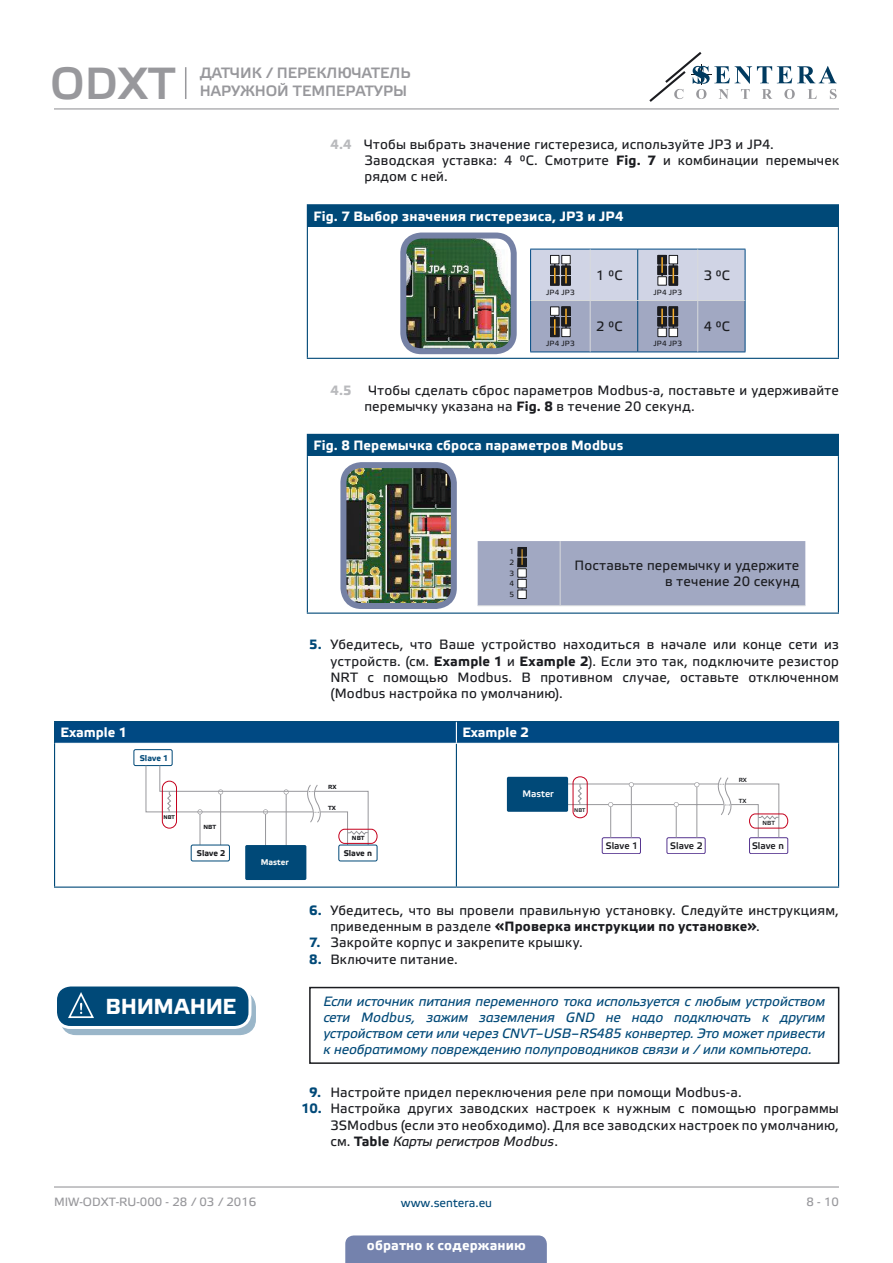
<style>
.page{position:relative;width:893px;height:1263px;background:#fff}
.page>*{position:absolute;margin:0;border:0;box-sizing:border-box;transform-origin:0 0}
.t1{font:45px "Etelka Medium Pro";color:#98989c}
.t2{font:700 21.75px "Etelka Text Pro";letter-spacing:-.02em;color:#fff}
.t3{font:15px "Etelka Medium Pro";color:#98989c}
.t4{font:13.5px/16.2px "Etelka Text Pro";letter-spacing:.015em;color:#1b1c20}
.t5{font:italic 13.5px/16.2px "Etelka Text Pro";letter-spacing:-.005em;color:#004978;text-align:justify}
.t6{font:700 13.5px "Etelka Text Pro";letter-spacing:.01em;color:#fff}
.t7{font:700 13.5px "Etelka Text Pro";color:#b9babd}
.t8{font:12px "Etelka Text Pro";color:#98989c}
.t9{font:12px "Etelka Text Pro";color:#004978}
.t10{font:9.45px "Etelka Medium Pro";color:#1b1c20}
.t11{font:9.45px "Etelka Medium Pro";color:#fff}
.t12{font:700 8.25px "Etelka Text Pro";color:#1b1c20}
.t13{font:700 8.25px "Etelka Text Pro";color:#004978}
.t14{font:700 8.25px "Etelka Text Pro";color:#f7f8f8}
.t15{font:7.5px/10.6px "Etelka Text Pro";letter-spacing:.015em;color:#1b1c20;text-align:justify}
.t16{font:700 6px "Etelka Text Pro";color:#1b1c20}
.t17{font:6px "Etelka Medium Pro";color:#1b1c20}
.t18{font:700 5.4px "Etelka Text Pro";color:#1b1c20}
.t19{font:5.4px "Etelka Medium Pro";color:#1b1c20}
.s1{font-weight:700;color:#b9babd}
.s2{font-weight:700}
.s3{font-weight:700;color:#004978}
.s4{font-style:italic}
</style>
<div class="page">
<hr style="left:54px;top:108px;width:785px;height:1px;background:#98989c">
<hr style="left:54px;top:1186px;width:785px;height:1px;background:#98989c">
<svg style="left:649px;top:52px;width:188px;height:50px"></svg>
<div style="left:345px;top:1235px;width:202px;height:28px;background:#7482ad"></div>
<div style="left:307px;top:205px;width:531px;height:22px;background:#004978"></div>
<hr style="left:307px;top:204px;width:532px;height:1px;background:#004978">
<svg style="left:838px;top:205px;width:1px;height:22px"></svg>
<hr style="left:307px;top:227px;width:1px;height:131px;background:#004978">
<hr style="left:838px;top:227px;width:1px;height:131px;background:#004978">
<hr style="left:307px;top:358px;width:532px;height:1px;background:#004978">
<img style="left:407px;top:240px;width:103px;height:107px">
<div style="left:400px;top:233px;width:117px;height:121px;border:6px solid #7581a5;border-radius:18px"></div>
<hr style="left:530px;top:249px;width:1px;height:51px;background:#004983">
<hr style="left:745px;top:249px;width:1px;height:51px;background:#004983">
<hr style="left:530px;top:300px;width:1px;height:52px;background:#004983">
<hr style="left:745px;top:300px;width:1px;height:52px;background:#004983">
<hr style="left:530px;top:352px;width:60px;height:1px;background:#004983">
<hr style="left:590px;top:352px;width:48px;height:1px;background:#004983">
<hr style="left:638px;top:352px;width:60px;height:1px;background:#004983">
<hr style="left:698px;top:352px;width:47px;height:1px;background:#004983">
<svg style="left:531px;top:249px;width:214px;height:103px;background:#abb1c4"></svg>
<div style="left:307px;top:434px;width:531px;height:22px;background:#004978"></div>
<hr style="left:307px;top:434px;width:532px;height:1px;background:#004978">
<svg style="left:838px;top:435px;width:1px;height:21px"></svg>
<hr style="left:307px;top:456px;width:1px;height:156px;background:#004978">
<hr style="left:838px;top:456px;width:1px;height:156px;background:#004978">
<hr style="left:307px;top:612px;width:532px;height:2px;background:#004978">
<img style="left:347px;top:469px;width:103px;height:133px">
<div style="left:340px;top:462px;width:117px;height:147px;border:6px solid #7581a5;border-radius:18px"></div>
<div style="left:478px;top:541px;width:327px;height:65px;background:#a1a8c2"></div>
<hr style="left:838px;top:743px;width:1px;height:143px;background:#004978">
<svg style="left:54px;top:721px;width:785px;height:22px;background:#034b83"></svg>
<hr style="left:54px;top:743px;width:1px;height:143px;background:#004978">
<hr style="left:456px;top:744px;width:1px;height:142px;background:#004978">
<hr style="left:54px;top:886px;width:402px;height:2px;background:#004978">
<hr style="left:456px;top:886px;width:383px;height:2px;background:#004978">
<div style="left:134px;top:749px;width:38px;height:17px;border:1px solid #004978;border-radius:2px"></div>
<div style="left:191px;top:845px;width:39px;height:16px;border:1px solid #004978;border-radius:2px"></div>
<div style="left:338px;top:845px;width:39px;height:16px;border:1px solid #004978;border-radius:2px"></div>
<div style="left:245px;top:845px;width:61px;height:35px;background:#004978;border-radius:2px"></div>
<svg style="left:145px;top:765px;width:232px;height:82px"></svg>
<div style="left:667px;top:837px;width:38px;height:17px;border:1px solid #563590;border-radius:2px"></div>
<hr style="left:557px;top:804px;width:167px;height:1px;background:#98989c">
<hr style="left:562px;top:784px;width:157px;height:1px;background:#98989c">
<div style="left:602px;top:837px;width:39px;height:17px;border:1px solid #563590;border-radius:2px"></div>
<div style="left:749px;top:837px;width:39px;height:17px;border:1px solid #563590;border-radius:2px"></div>
<div style="left:507px;top:777px;width:61px;height:35px;background:#004978;border-radius:2px"></div>
<svg style="left:572px;top:776px;width:216px;height:62px"></svg>
<div style="left:61px;top:992px;width:194px;height:42px;background:#9ab6c9;border-radius:15px"></div>
<div style="left:60px;top:991px;width:196px;height:44px;border:1px solid #004978;border-radius:15px"></div>
<div style="left:56px;top:985px;width:194px;height:42px;background:#004978;border-radius:15px"></div>
<div style="left:54px;top:983px;width:197px;height:46px;border:3px solid #fff;border-radius:15px"></div>
<svg style="left:67px;top:992px;width:38px;height:36px"></svg>
<div style="left:309px;top:987px;width:530px;height:77px;border:2px solid #1b1c20"></div>
<hr style="left:185px;top:67px;width:1px;height:32px;background:#98989c">
<h1 class="t1" style="left:50px;top:59px;width:127px">ODXT</h1>
<p class="t3" style="left:200px;top:65px;width:212px">ДАТЧИК / ПЕРЕКЛЮЧАТЕЛЬ</p>
<p class="t3" style="left:200px;top:83px;width:209px">НАРУЖНОЙ ТЕМПЕРАТУРЫ</p>
<p class="t4" style="left:364px;top:137px;width:476px;text-indent:-34px"><span class="s1">4.4</span> Чтобы выбрать значение гистерезиса, используйте JP3 и JP4.<br>Заводская уставка: 4 °C. Смотрите <span class="s2">Fig. 7</span> и комбинации перемычек рядом с ней.</p>
<p class="t6" style="left:313px;top:208px;width:312px">Fig. 7 Выбор значения гистерезиса, JP3 и JP4</p>
<p class="t15" style="left:546px;top:287px;width:30px">JP4 JP3</p>
<p class="t15" style="left:546px;top:338px;width:30px">JP4 JP3</p>
<p class="t4" style="left:596px;top:268px;width:28px">1 °C</p>
<p class="t4" style="left:596px;top:319px;width:28px">2 °C</p>
<p class="t15" style="left:653px;top:287px;width:30px">JP4 JP3</p>
<p class="t15" style="left:653px;top:338px;width:30px">JP4 JP3</p>
<p class="t4" style="left:704px;top:268px;width:28px">3 °C</p>
<p class="t4" style="left:704px;top:319px;width:28px">4 °C</p>
<p class="t7" style="left:330px;top:382px;width:23px">4.5</p>
<p class="t4" style="left:364px;top:383px;width:476px;text-indent:4px">Чтобы сделать сброс параметров Modbus-а, поставьте и удерживайте перемычку указана на <span class="s2">Fig. 8</span> в течение 20 секунд.</p>
<p class="t6" style="left:313px;top:438px;width:311px">Fig. 8 Перемычка сброса параметров Modbus</p>
<p class="t15" style="left:509px;top:547px;width:6px">1<br>2<br>3<br>4<br>5</p>
<p class="t4" style="left:574px;top:558px;width:226px;text-align:right">Поставьте перемычку и удержите в течение 20 секунд</p>
<p class="t4" style="left:330px;top:637px;width:510px;text-align:justify;text-indent:-21px"><span class="s3">5.</span> Убедитесь, что Ваше устройство находиться в начале или конце сети из устройств. (см. <span class="s2">Example 1</span> и <span class="s2">Example 2</span>). Если это так, подключите резистор NRT с помощью Modbus. В противном случае, оставьте отключенном (Modbus настройка по умолчанию).</p>
<p class="t6" style="left:61px;top:725px;width:68px">Example 1</p>
<p class="t6" style="left:462px;top:725px;width:68px">Example 2</p>
<p class="t13" style="left:140px;top:754px;width:30px">Slave 1</p>
<p class="t16" style="left:328px;top:784px;width:10px">RX</p>
<p class="t16" style="left:328px;top:805px;width:9px">ТX</p>
<p class="t16" style="left:352px;top:835px;width:14px">NBT</p>
<p class="t11" style="left:522px;top:788px;width:33px">Master</p>
<p class="t18" style="left:164px;top:814px;width:13px">NBT</p>
<p class="t16" style="left:204px;top:824px;width:14px">NBT</p>
<p class="t12" style="left:197px;top:848px;width:30px">Slave 2</p>
<p class="t14" style="left:261px;top:858px;width:30px">Master</p>
<p class="t12" style="left:344px;top:848px;width:30px">Slave n</p>
<p class="t19" style="left:574px;top:807px;width:13px">NBT</p>
<p class="t10" style="left:606px;top:841px;width:34px">Slave 1</p>
<p class="t10" style="left:670px;top:840px;width:34px">Slave 2</p>
<p class="t17" style="left:739px;top:777px;width:10px">RX</p>
<p class="t17" style="left:739px;top:797px;width:9px">ТX</p>
<p class="t17" style="left:763px;top:820px;width:14px">NBT</p>
<p class="t10" style="left:752px;top:840px;width:33px">Slave n</p>
<p class="t4" style="left:330px;top:903px;width:510px;text-indent:-21px"><span class="s3">6.</span> Убедитесь, что вы провели правильную установку. Следуйте инструкциям, приведенным в разделе <span class="s2">«Проверка инструкции по установке»</span>.</p>
<p class="t4" style="left:309px;top:935px;width:275px"><span class="s3">7.</span> Закройте корпус и закрепите крышку.</p>
<p class="t4" style="left:309px;top:951px;width:150px"><span class="s3">8.</span> Включите питание.</p>
<h2 class="t2" style="left:105px;top:994px;width:132px">ВНИМАНИЕ</h2>
<p class="t5" style="left:323px;top:994px;width:503px">Если источник питания переменного тока используется с любым устройством сети Modbus, зажим заземления GND не надо подключать к другим устройством сети или через CNVT–USB–RS485 конвертер. Это может привести к необратимому повреждению полупроводников связи и / или компьютера.</p>
<p class="t4" style="left:309px;top:1085px;width:434px"><span class="s3">9.</span> Настройте придел переключения реле при помощи Modbus-a.</p>
<p class="t4" style="left:330px;top:1101px;width:510px;text-align:justify;text-indent:-29px"><span class="s3">10.</span> Настройка других заводских настроек к нужным с помощью программы 3SModbus (если это необходимо). Для все заводских настроек по умолчанию, см. <span class="s2">Table</span> <span class="s4">Карты регистров Modbus</span>.</p>
<p class="t8" style="left:54px;top:1195px;width:204px">MIW-ODXT-RU-000 - 28 / 03 / 2016</p>
<p class="t9" style="left:401px;top:1196px;width:93px">www.sentera.eu</p>
<p class="t8" style="left:806px;top:1195px;width:34px">8 - 10</p>
<p class="t6" style="left:367px;top:1238px;width:161px">обратно к содержанию</p>
</div>
